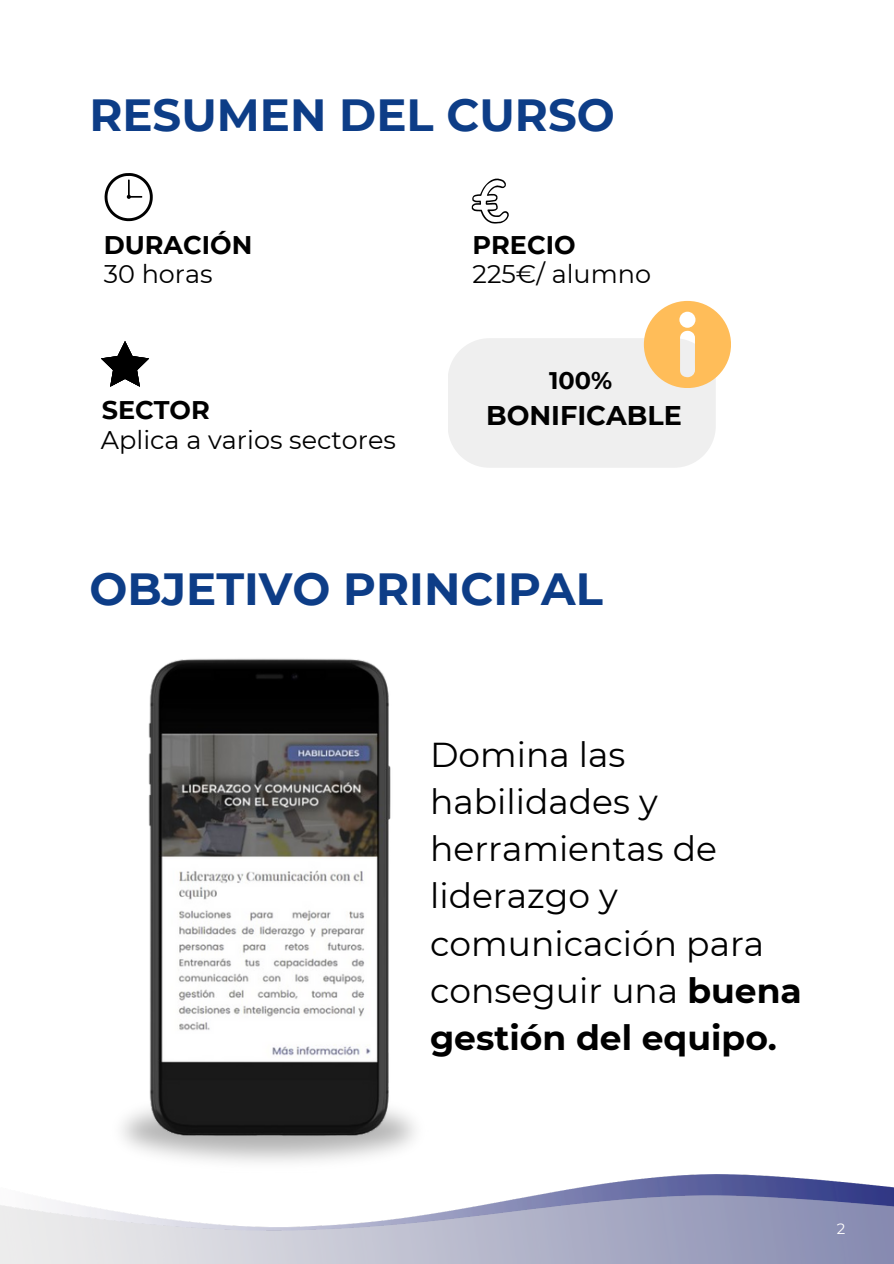
<style>
.page{position:relative;width:894px;height:1264px;background:#fff}
.page>*{position:absolute;margin:0;border:0;box-sizing:border-box;transform-origin:0 0}
.t1{font:700 45px "Montserrat";color:#0d3d87}
.t2{font:34.5px/47.2px "Montserrat";color:#000}
.t3{font:700 27px "Montserrat";color:#000}
.t4{font:25.5px "Montserrat";color:#000}
.t5{font:700 25.5px "Montserrat";color:#000}
.t6{font:700 24px "Montserrat";color:#000}
.t7{font:15px "Montserrat";color:#fff}
.s1{font-weight:700}
</style>
<div class="page">
<svg style="left:104px;top:173px;width:49px;height:48px"></svg>
<svg style="left:101px;top:341px;width:48px;height:46px"></svg>
<svg style="left:471px;top:178px;width:37px;height:45px"></svg>
<img style="left:131px;top:658px;width:280px;height:488px">
<svg style="left:448px;top:301px;width:282px;height:167px"></svg>
<img style="left:537px;top:1174px;width:356px;height:21px">
<img style="left:0;top:1195px;width:893px;height:68px">
<h3 class="t1" style="left:89px;top:87px;width:526px">RESUMEN DEL CURSO</h3>
<p class="t5" style="left:104px;top:229px;width:150px">DURACIÓN</p>
<p class="t4" style="left:104px;top:259px;width:110px">30 horas</p>
<h3 class="t5" style="left:102px;top:394px;width:110px">SECTOR</h3>
<p class="t4" style="left:101px;top:424px;width:296px">Aplica a varios sectores</p>
<h3 class="t5" style="left:472px;top:229px;width:105px">PRECIO</h3>
<p class="t4" style="left:472px;top:259px;width:180px">225€/ alumno</p>
<h3 class="t6" style="left:549px;top:366px;width:65px">100%</h3>
<h3 class="t3" style="left:486px;top:399px;width:197px">BONIFICABLE</h3>
<p class="t1" style="left:89px;top:561px;width:515px">OBJETIVO PRINCIPAL</p>
<p class="t2" style="left:430px;top:730px;width:373px">Domina las habilidades y herramientas de liderazgo y comunicación para conseguir una <span class="s1">buena gestión del equipo.</span></p>
<h1 class="t7" style="left:836px;top:1219px;width:10px">2</h1>
</div>
